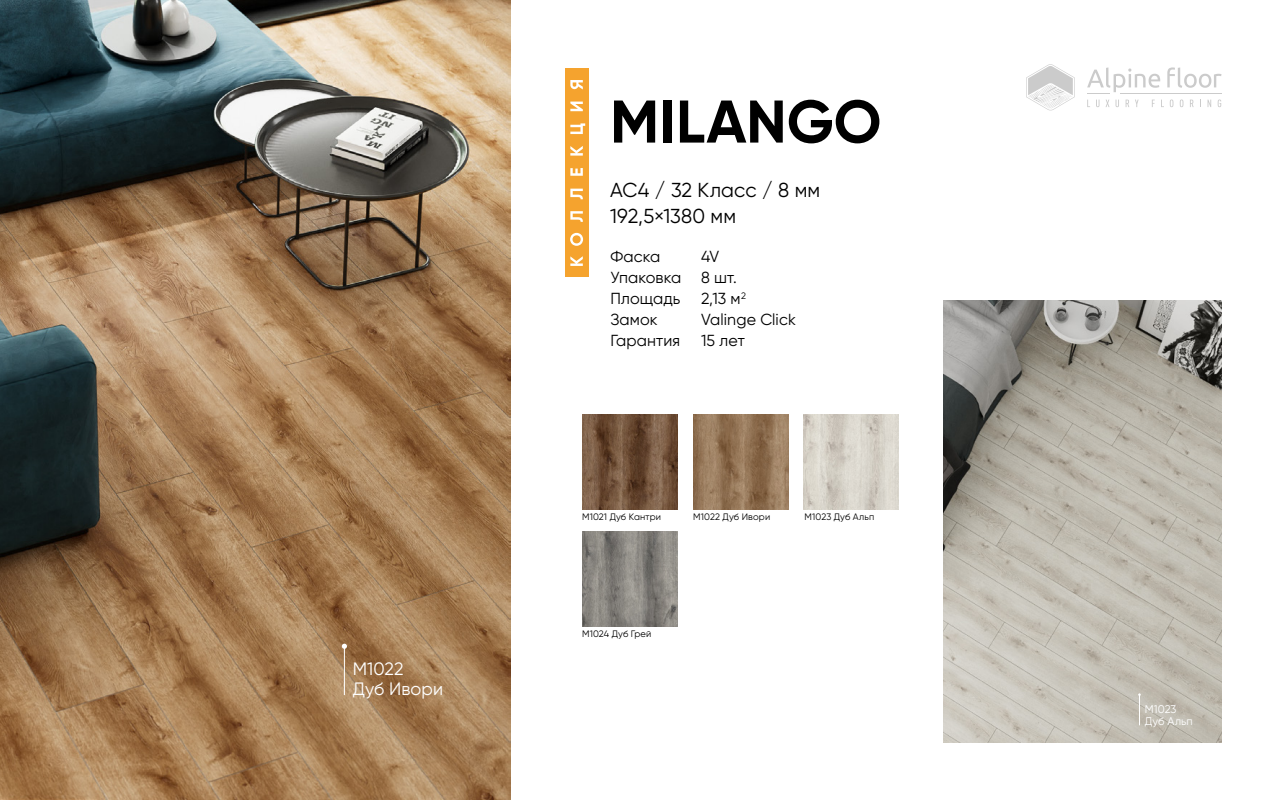
<style>
.page{position:relative;width:1280px;height:800px;background:#fff}
.page>*{position:absolute;margin:0;border:0;box-sizing:border-box;transform-origin:0 0}
.t1{font:700 60.1px "Gilroy";letter-spacing:.005em;color:#000}
.t2{font:20.2px/25.5px "Gilroy";letter-spacing:.005em;color:#000}
.t3{font:17.9px/20px "Gilroy";letter-spacing:.005em;color:#fff}
.t4{font:16px/21px "Gilroy";letter-spacing:.005em;color:#000}
.t5{font:11.2px/12.4px "Gilroy";letter-spacing:.005em;color:#fff}
.t6{font:9.3px "Gilroy";letter-spacing:.015em;color:#000}
</style>
<div class="page">
<div style="left:565px;top:69px;width:23px;height:208px;background:#f5a32e"></div>
<svg style="left:570px;top:256px;width:13px;height:10px"></svg>
<svg style="left:570px;top:233px;width:13px;height:13px"></svg>
<svg style="left:570px;top:211px;width:13px;height:11px"></svg>
<svg style="left:570px;top:189px;width:13px;height:10px"></svg>
<svg style="left:570px;top:168px;width:13px;height:8px"></svg>
<svg style="left:570px;top:146px;width:13px;height:10px"></svg>
<svg style="left:570px;top:123px;width:15px;height:11px"></svg>
<svg style="left:570px;top:102px;width:13px;height:9px"></svg>
<svg style="left:570px;top:80px;width:13px;height:9px"></svg>
<img style="left:0;top:0;width:510px;height:800px">
<svg style="left:1087px;top:67px;width:135px;height:27px"></svg>
<hr style="left:1120px;top:93px;width:102px;height:1px;background:#cbcbcb">
<svg style="left:1096px;top:100px;width:4px;height:7px"></svg>
<svg style="left:1106px;top:100px;width:4px;height:7px"></svg>
<svg style="left:1116px;top:100px;width:3px;height:7px"></svg>
<svg style="left:1126px;top:100px;width:3px;height:7px"></svg>
<svg style="left:1135px;top:100px;width:4px;height:7px"></svg>
<svg style="left:1170px;top:100px;width:3px;height:7px"></svg>
<svg style="left:1180px;top:100px;width:3px;height:7px"></svg>
<svg style="left:1190px;top:100px;width:4px;height:7px"></svg>
<svg style="left:1208px;top:100px;width:3px;height:7px"></svg>
<svg style="left:1218px;top:100px;width:3px;height:7px"></svg>
<svg style="left:1026px;top:64px;width:49px;height:46px"></svg>
<img style="left:582px;top:414px;width:95px;height:95px">
<img style="left:582px;top:531px;width:95px;height:95px">
<img style="left:693px;top:414px;width:95px;height:95px">
<img style="left:804px;top:414px;width:95px;height:95px">
<hr style="left:344px;top:646px;width:1px;height:49px;background:#fff">
<svg style="left:342px;top:644px;width:5px;height:5px"></svg>
<img style="left:943px;top:301px;width:278px;height:442px">
<hr style="left:1139px;top:695px;width:1px;height:30px;background:#fff">
<p class="t3" style="left:353px;top:658px;width:92px">M1022<br>Дуб Ивори</p>
<h1 class="t1" style="left:610px;top:84px;width:273px">MILANGO</h1>
<p class="t2" style="left:610px;top:177px;width:212px">AC4 / 32 Класс / 8 мм<br>192,5×1380 мм</p>
<p class="t4" style="left:610px;top:246px;width:72px">Фаска<br>Упаковка<br>Площадь<br>Замок<br>Гарантия</p>
<p class="t4" style="left:701px;top:246px;width:96px">4V<br>8 шт.<br>2,13 м<sup>2<br></sup>Valinge Click<br>15 лет</p>
<p class="t6" style="left:582px;top:511px;width:81px">M1021 Дуб Кантри</p>
<p class="t6" style="left:693px;top:511px;width:79px">M1022 Дуб Ивори</p>
<p class="t6" style="left:805px;top:511px;width:71px">M1023 Дуб Альп</p>
<p class="t6" style="left:582px;top:628px;width:71px">M1024 Дуб Грей</p>
<p class="t5" style="left:1145px;top:702px;width:50px">M1023<br>Дуб Альп</p>
</div>
